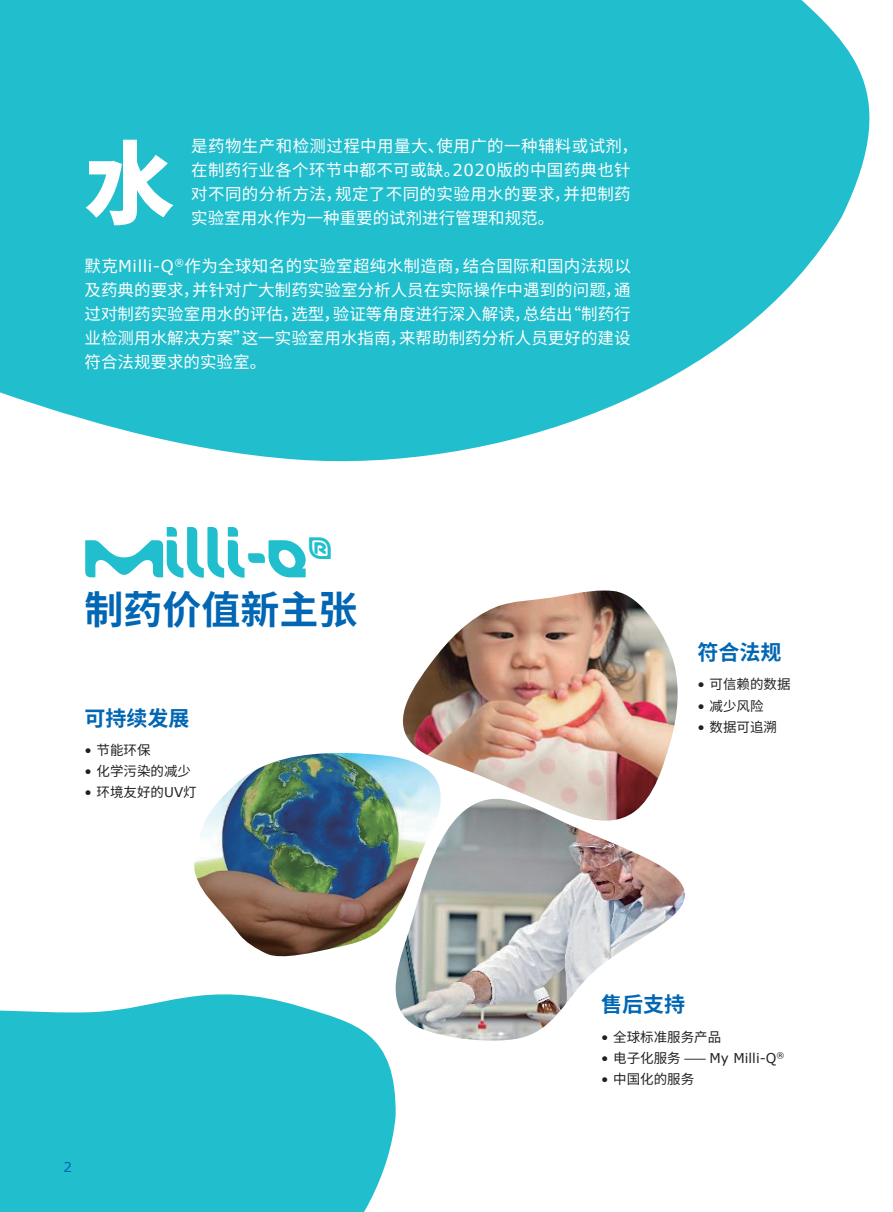
<style>
.page{position:relative;width:893px;height:1212px;background:#fff}
.page>*{position:absolute;margin:0;border:0;box-sizing:border-box;transform-origin:0 0}
.t1{font:900 90px "Noto Sans CJ Ksc";color:#fff}
.t2{font:54px "Merck";color:#21bece}
.t3{font:700 39px "Noto Sans CJ Ksc";color:#0166b3}
.t4{font:700 21px "Noto Sans CJ Ksc";color:#0166b3}
.t5{font:16.5px/24px "Noto Sans CJ Ksc";letter-spacing:.02em;color:#fff}
.t6{font:13.5px "Noto Sans CJ Ksc";color:#231f20}
.t7{font:13.5px "Verdana";color:#231f20}
.t8{font:13.5px "Verdana";color:#0166b3}
.s1{font-family:"Verdana"}
.s2{font-family:"Noto Sans CJ Ksc"}
</style>
<div class="page">
<svg style="left:0;top:0;width:870px;height:462px;background:#3ec6d4"></svg>
<svg style="left:0;top:994px;width:396px;height:218px;background:#34c3d2"></svg>
<img style="left:391px;top:832px;width:294px;height:212px">
<img style="left:194px;top:753px;width:248px;height:207px">
<img style="left:401px;top:590px;width:277px;height:242px">
<p class="t5" style="left:191px;top:134px;width:448px">是药物生产和检测过程中用量大、使用广的一种辅料或试剂，在制药行业各个环节中都不可或缺。<span class="s1">2020</span>版的中国药典也针对不同的分析方法，规定了不同的实验用水的要求，并把制药实验室用水作为一种重要的试剂进行管理和规范。</p>
<p class="t5" style="left:84px;top:254px;width:548px;text-align:justify">默克<span class="s1">Milli-Q</span><sup>®</sup>作为全球知名的实验室超纯水制造商，结合国际和国内法规以及药典的要求，并针对广大制药实验室分析人员在实际操作中遇到的问题，通过对制药实验室用水的评估，选型，验证等角度进行深入解读，总结出“制药行业检测用水解决方案”这一实验室用水指南，来帮助制药分析人员更好的建设符合法规要求的实验室。</p>
<h1 class="t1" style="left:84px;top:133px;width:91px">水</h1>
<h2 class="t2" style="left:84px;top:526px;width:249px">Milli-Q<sup>®</sup></h2>
<h3 class="t3" style="left:84px;top:588px;width:275px">制药价值新主张</h3>
<p class="t4" style="left:84px;top:706px;width:107px">可持续发展</p>
<p class="t6" style="left:84px;top:743px;width:68px"><span class="s1">•</span> 节能环保</p>
<p class="t6" style="left:84px;top:764px;width:108px"><span class="s1">•</span> 化学污染的减少</p>
<p class="t6" style="left:84px;top:785px;width:114px"><span class="s1">•</span> 环境友好的<span class="s1">UV</span>灯</p>
<p class="t4" style="left:697px;top:640px;width:85px">符合法规</p>
<p class="t6" style="left:697px;top:677px;width:95px"><span class="s1">•</span> 可信赖的数据</p>
<p class="t6" style="left:697px;top:698px;width:68px"><span class="s1">•</span> 减少风险</p>
<p class="t6" style="left:697px;top:719px;width:81px"><span class="s1">•</span> 数据可追溯</p>
<p class="t8" style="left:64px;top:1158px;width:10px">2</p>
<p class="t4" style="left:601px;top:992px;width:85px">售后支持</p>
<p class="t6" style="left:601px;top:1029px;width:122px"><span class="s1">•</span> 全球标准服务产品</p>
<p class="t7" style="left:601px;top:1048px;width:185px">• <span class="s2">电子化服务 ⸺</span> My Milli-Q<sup>®</sup></p>
<p class="t6" style="left:601px;top:1071px;width:95px"><span class="s1">•</span> 中国化的服务</p>
</div>
